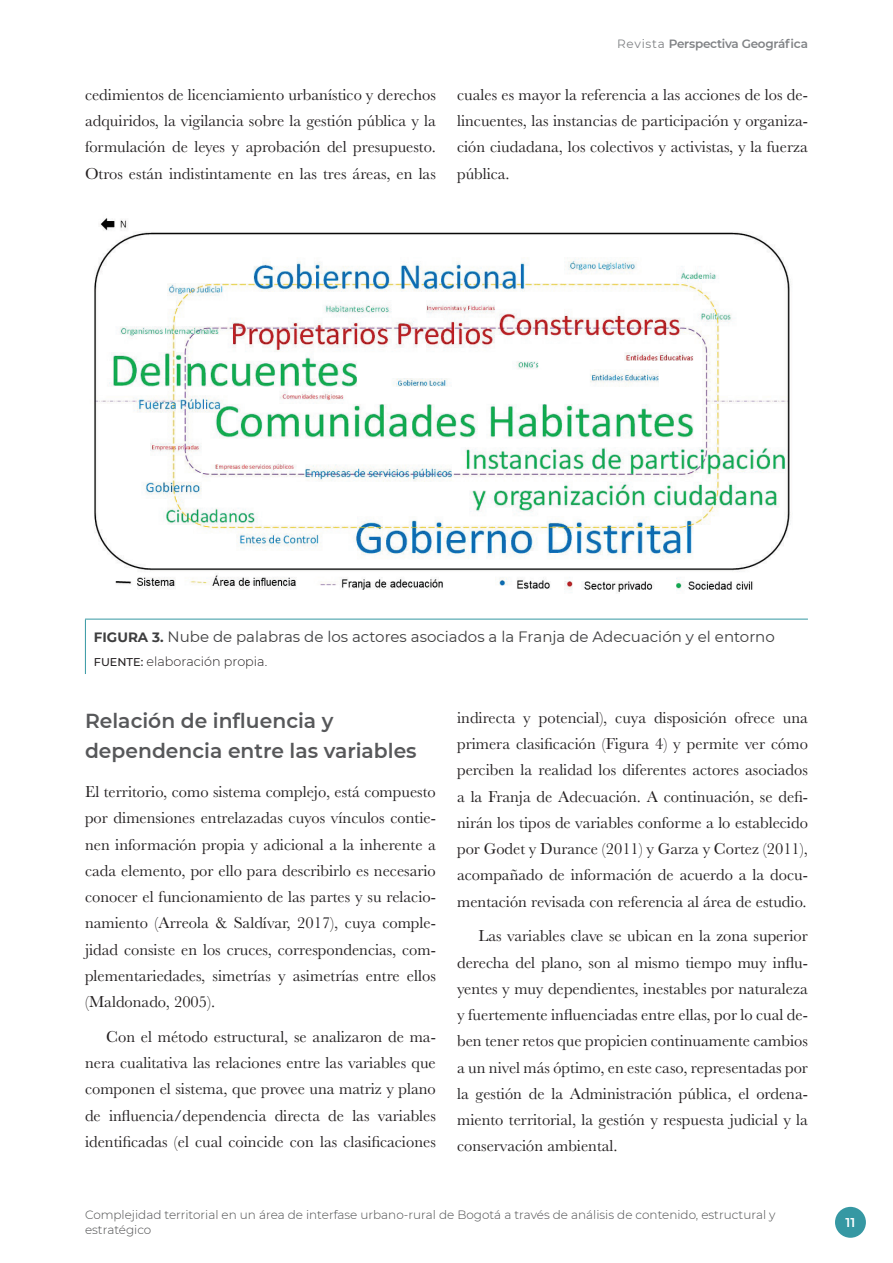
<style>
.page{position:relative;width:893px;height:1263px;background:#fff}
.page>*{position:absolute;margin:0;border:0;box-sizing:border-box;transform-origin:0 0}
.t1{font:600 20.25px/30.3px "Montserrat";color:#57585a}
.t2{font:16.5px/26.2px "Baskerville";color:#231f20;text-align:justify}
.t3{font:15px "Montserrat";color:#3e3e3f}
.t4{font:300 12.75px "Montserrat";color:#231f20}
.t5{font:600 12.75px "Montserrat";color:#fff}
.t6{font:300 12px/15px "Montserrat";color:#4b4c4d}
.t7{font:600 12px "Montserrat";letter-spacing:-.02em;color:#808285}
.s1{font-weight:400}
.s2{font-weight:700;font-size:13.5px}
.s3{font-weight:500;font-size:11.25px}
</style>
<div class="page">
<div style="left:835px;top:1207px;width:31px;height:31px;background:#3698a3;border-radius:50%"></div>
<hr style="left:85px;top:619px;width:723px;height:1px;background:#3698a3">
<hr style="left:85px;top:619px;width:1px;height:55px;background:#3698a3">
<img style="left:94px;top:218px;width:697px;height:375px">
<p class="t7" style="left:617px;top:36px;width:192px"><span class="s1">Revista</span> Perspectiva Geográfica</p>
<p class="t2" style="left:85px;top:82px;width:352px">cedimientos de licenciamiento urbanístico y derechos adquiridos, la vigilancia sobre la gestión pública y la formulación de leyes y aprobación del presupuesto.<br>Otros están indistintamente en las tres áreas, en las</p>
<p class="t2" style="left:457px;top:82px;width:352px">cuales es mayor la referencia a las acciones de los de&shy;lincuentes, las instancias de participación y organiza&shy;ción ciudadana, los colectivos y activistas, y la fuerza pública.</p>
<p class="t3" style="left:94px;top:626px;width:682px"><span class="s2">FIGURA 3.</span> Nube de palabras de los actores asociados a la Franja de Adecuación y el entorno</p>
<p class="t4" style="left:94px;top:652px;width:175px"><span class="s3">FUENTE:</span> elaboración propia.</p>
<p class="t1" style="left:85px;top:704px;width:333px">Relación de influencia y dependencia entre las variables</p>
<p class="t2" style="left:85px;top:779px;width:352px">El territorio, como sistema complejo, está compuesto por dimensiones entrelazadas cuyos vínculos contie&shy;nen información propia y adicional a la inherente a cada elemento, por ello para describirlo es necesario conocer el funcionamiento de las partes y su relacio&shy;namiento (Arreola &amp; Saldívar, 2017), cuya comple&shy;jidad consiste en los cruces, correspondencias, com&shy;plementariedades, simetrías y asimetrías entre ellos (Maldonado, 2005).</p>
<p class="t2" style="left:85px;top:1023px;width:352px;text-indent:21px">Con el método estructural, se analizaron de ma&shy;nera cualitativa las relaciones entre las variables que componen el sistema, que provee una matriz y plano de influencia/dependencia directa de las variables identificadas (el cual coincide con las clasificaciones</p>
<p class="t2" style="left:457px;top:705px;width:352px">indirecta y potencial), cuya disposición ofrece una primera clasificación (Figura 4) y permite ver cómo perciben la realidad los diferentes actores asociados a la Franja de Adecuación. A continuación, se defi&shy;nirán los tipos de variables conforme a lo establecido por Godet y Durance (2011) y Garza y Cortez (2011), acompañado de información de acuerdo a la docu&shy;mentación revisada con referencia al área de estudio.</p>
<p class="t2" style="left:457px;top:923px;width:352px;text-indent:21px">Las variables clave se ubican en la zona superior derecha del plano, son al mismo tiempo muy influ&shy;yentes y muy dependientes, inestables por naturaleza y fuertemente influenciadas entre ellas, por lo cual de&shy;ben tener retos que propicien continuamente cambios a un nivel más óptimo, en este caso, representadas por la gestión de la Administración pública, el ordena&shy;miento territorial, la gestión y respuesta judicial y la conservación ambiental.</p>
<p class="t6" style="left:85px;top:1206px;width:692px">Complejidad territorial en un área de interfase urbano-rural de Bogotá a través de análisis de contenido, estructural y estratégico</p>
<p class="t5" style="left:846px;top:1213px;width:11px">11</p>
</div>
